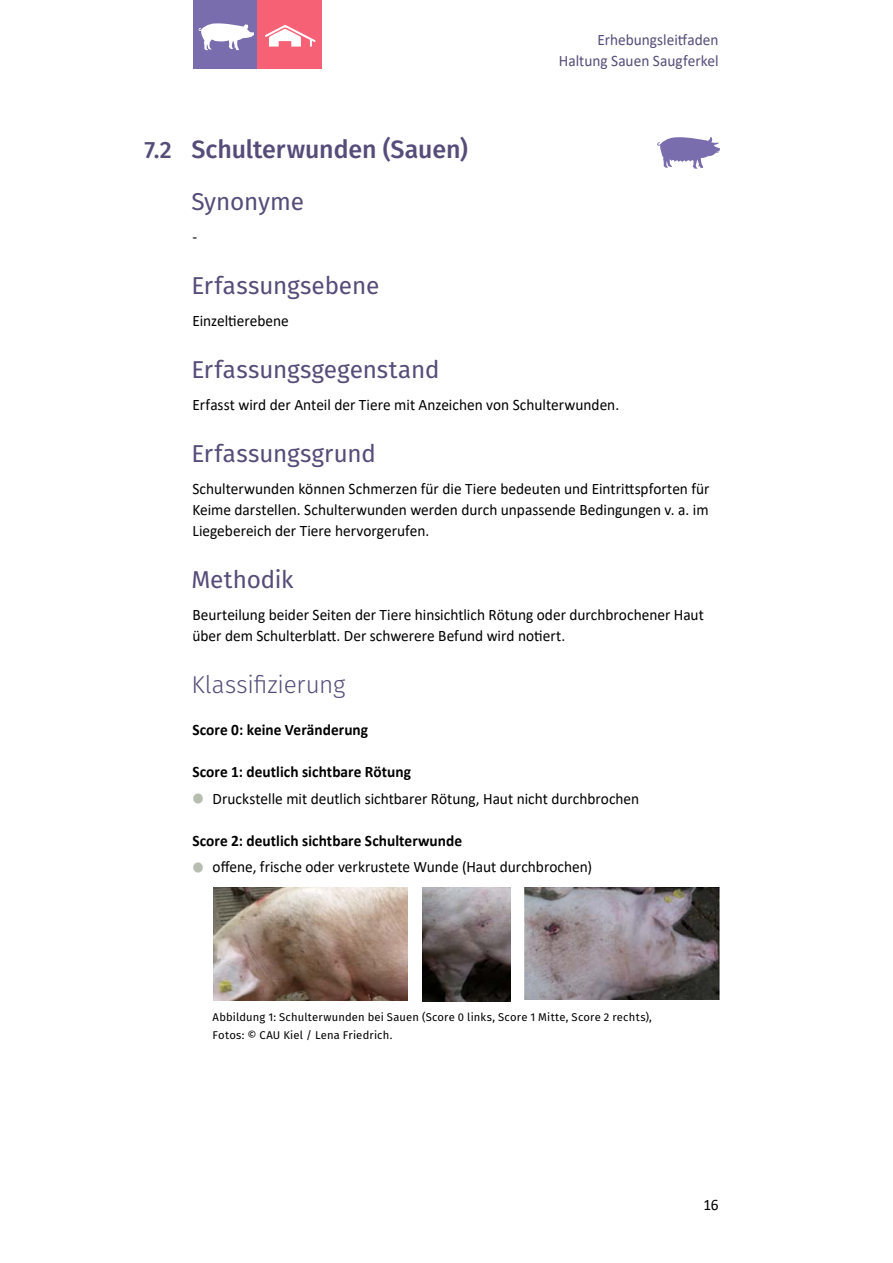
<style>
.page{position:relative;width:893px;height:1263px;background:#fff}
.page>*{position:absolute;margin:0;border:0;box-sizing:border-box;transform-origin:0 0}
.t1{font:500 25.2px "Fira Sans";letter-spacing:-.005em;color:#554c79}
.E05_Überschrift_Head{font:24.3px "Fira Sans";letter-spacing:-.005em;color:#554c79}
.E06_Überschrift_Head{font:300 24.3px "Fira Sans";letter-spacing:-.005em;color:#554c79}
.E01_Standard__Th_Sta{font:15.9px/21px "Calibri";color:#000;text-align:justify;scale:.96 1}
.E14_Zwischenüberschr{font:700 15.9px "Calibri";letter-spacing:.005em;color:#000;scale:.96 1}
.t2{font:15.9px/21px "Calibri";color:#554c79;text-align:right;scale:.96 1}
.E10aa_Bildlegende_br{font:11.25px/18px "Fira Sans";letter-spacing:.015em;color:#000}
.s1{font-size:23.7px}
.s2{font-size:23.1px;color:#b8bdb2}
</style>
<div class="page">
<svg style="left:193px;top:0;width:128px;height:68px;background:#c57ea1"></svg>
<img style="left:214px;top:887px;width:194px;height:114px">
<img style="left:422px;top:887px;width:89px;height:114px">
<img style="left:525px;top:887px;width:194px;height:113px">
<svg style="left:657px;top:137px;width:63px;height:32px"></svg>
<p class="t2" style="left:559px;top:29px;width:168px">Erhebungsleitfaden<br>Haltung Sauen Saugferkel</p>
<p class="t1" style="left:145px;top:129px;width:325px"><span class="s1">7.2</span> Schulterwunden (Sauen)</p>
<p class="E05_Überschrift_Head" style="left:191px;top:183px;width:114px">Synonyme</p>
<p class="E01_Standard__Th_Sta" style="left:192px;top:226px;width:6px">-</p>
<p class="E05_Überschrift_Head" style="left:191px;top:267px;width:189px">Erfassungsebene</p>
<p class="E01_Standard__Th_Sta" style="left:192px;top:310px;width:102px">Einzeltierebene</p>
<p class="E05_Überschrift_Head" style="left:191px;top:351px;width:250px">Erfassungsgegenstand</p>
<p class="E01_Standard__Th_Sta" style="left:192px;top:394px;width:446px">Erfasst wird der Anteil der Tiere mit Anzeichen von Schulterwunden.</p>
<p class="E05_Überschrift_Head" style="left:191px;top:435px;width:186px">Erfassungsgrund</p>
<p class="E01_Standard__Th_Sta" style="left:192px;top:478px;width:540px">Schulterwunden können Schmerzen für die Tiere bedeuten und Eintrittspforten für Keime darstellen. Schulterwunden werden durch unpassende Bedingungen v. a. im Liegebereich der Tiere hervorgerufen.</p>
<p class="E05_Überschrift_Head" style="left:191px;top:561px;width:104px">Methodik</p>
<p class="E01_Standard__Th_Sta" style="left:192px;top:604px;width:534px">Beurteilung beider Seiten der Tiere hinsichtlich Rötung oder durchbrochener Haut über dem Schulterblatt. Der schwerere Befund wird notiert.</p>
<h5 class="E06_Überschrift_Head" style="left:191px;top:667px;width:156px">Klassifizierung</h5>
<p class="E14_Zwischenüberschr" style="left:192px;top:719px;width:185px">Score 0: keine Veränderung</p>
<p class="E14_Zwischenüberschr" style="left:192px;top:761px;width:229px">Score 1: deutlich sichtbare Rötung</p>
<p class="E01_Standard__Th_Sta" style="left:191px;top:787px;width:468px"><span class="s2">●</span> Druckstelle mit deutlich sichtbarer Rötung, Haut nicht durchbrochen</p>
<p class="E14_Zwischenüberschr" style="left:192px;top:829px;width:282px">Score 2: deutlich sichtbare Schulterwunde</p>
<p class="E01_Standard__Th_Sta" style="left:191px;top:856px;width:419px"><span class="s2">●</span> offene, frische oder verkrustete Wunde (Haut durchbrochen)</p>
<p class="E10aa_Bildlegende_br" style="left:213px;top:1008px;width:441px">Abbildung 1: Schulterwunden bei Sauen (Score 0 links, Score 1 Mitte, Score 2 rechts),<br>Fotos: © CAU Kiel / Lena Friedrich.</p>
<p class="E01_Standard__Th_Sta" style="left:703px;top:1193px;width:17px">16</p>
</div>
